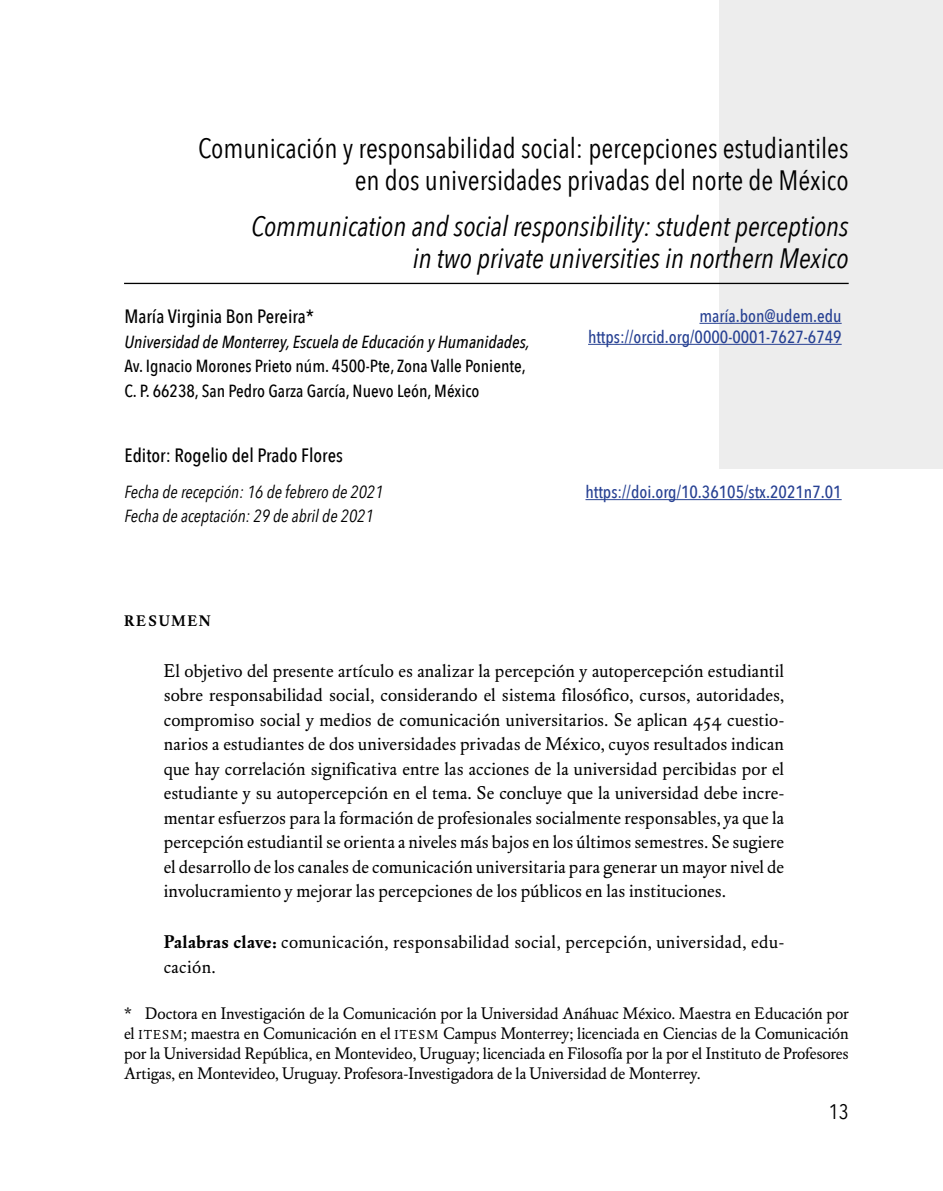
<style>
.page{position:relative;width:943px;height:1191px;background:#fff}
.page>*{position:absolute;margin:0;border:0;box-sizing:border-box;transform-origin:0 0}
.tit_1{font:28px/31.5px "Avenir Next Condensed";color:#000;text-align:right}
.tit_1_INGLES{font:italic 28px/31.5px "Avenir Next Condensed";color:#000;text-align:right}
.t1{font:21px "Avenir Next Condensed";color:#000}
.autor_NO_CAB{font:500 19.25px "Avenir Next Condensed";color:#000}
.autor{font:500 19.25px "Avenir Next Condensed";color:#000}
.RESUMEN{font:18.38px/24.5px "DTL Elzevir ST";letter-spacing:.015em;color:#000;text-align:justify}
.DATOS_AUTOR{font:500 17.5px/24.5px "Avenir Next Condensed";color:#000}
.CORREO{font:500 17.5px "Avenir Next Condensed";color:#274193}
.DATOS_AUTOR-2{font:italic 17.5px "Avenir Next Condensed";color:#000}
.footnote{font:16.62px/20.1px "DTL Elzevir ST";letter-spacing:-.01em;color:#000;text-align:justify}
.Tit_2{font:700 15.4px "DTL Elzevir ST";letter-spacing:.09em;color:#000}
.s1{font-style:italic}
.s2{font-weight:700}
.s3{font-size:12.78px}
</style>
<div class="page">
<div style="left:719px;top:0;width:224px;height:469px;background:#ededed"></div>
<hr style="left:124px;top:283px;width:724px;height:1px;background:#000">
<hr style="left:699px;top:323px;width:142px;height:1px;background:#274193">
<hr style="left:588px;top:344px;width:253px;height:1px;background:#274193">
<hr style="left:585px;top:499px;width:256px;height:1px;background:#274193">
<p class="tit_1" style="left:198px;top:132px;width:652px">Comunicación y responsabilidad social: percepciones estudiantiles en dos universidades privadas del norte de México</p>
<p class="tit_1_INGLES" style="left:251px;top:211px;width:599px">Communication and social responsibility: student perceptions in two private universities in northern Mexico</p>
<p class="autor" style="left:124px;top:305px;width:197px">María Virginia Bon Pereira*<sup>1</sup></p>
<p class="DATOS_AUTOR" style="left:124px;top:329px;width:407px"><span class="s1">Universidad de Monterrey, Escuela de Educación y Humanidades,<br></span>Av. Ignacio Morones Prieto núm. 4500-Pte, Zona Valle Poniente,<br>C. P. 66238, San Pedro Garza García, Nuevo León, México</p>
<p class="CORREO" style="left:699px;top:305px;width:144px">maría.bon@udem.edu</p>
<p class="CORREO" style="left:588px;top:326px;width:255px">https://orcid.org/0000-0001-7627-6749</p>
<p class="autor_NO_CAB" style="left:124px;top:443px;width:220px">Editor: Rogelio del Prado Flores</p>
<p class="DATOS_AUTOR-2" style="left:124px;top:481px;width:260px">Fecha de recepción: 16 de febrero de 2021</p>
<p class="DATOS_AUTOR-2" style="left:124px;top:506px;width:250px">Fecha de aceptación: 29 de abril de 2021</p>
<p class="CORREO" style="left:585px;top:481px;width:258px">https://doi.org/10.36105/stx.2021n7.01</p>
<p class="Tit_2" style="left:124px;top:611px;width:88px">RESUMEN</p>
<p class="RESUMEN" style="left:164px;top:658px;width:622px">El objetivo del presente artículo es analizar la percepción y autopercepción estudiantil sobre responsabilidad social, considerando el sistema filosófico, cursos, autoridades, compromiso social y medios de comunicación universitarios. Se aplican 454 cuestio&shy;narios a estudiantes de dos universidades privadas de México, cuyos resultados indican que hay correlación significativa entre las acciones de la universidad percibidas por el estudiante y su autopercepción en el tema. Se concluye que la universidad debe incre&shy;mentar esfuerzos para la formación de profesionales socialmente responsables, ya que la percepción estudiantil se orienta a niveles más bajos en los últimos semestres. Se sugiere el desarrollo de los canales de comunicación universitaria para generar un mayor nivel de involucramiento y mejorar las percepciones de los públicos en las instituciones.</p>
<p class="RESUMEN" style="left:164px;top:929px;width:622px"><span class="s2">Palabras clave:</span> comunicación, responsabilidad social, percepción, universidad, edu&shy;cación.</p>
<p class="footnote" style="left:124px;top:1003px;width:726px">* Doctora en Investigación de la Comunicación por la Universidad Anáhuac México. Maestra en Educación por el <span class="s3">ITESM</span>; maestra en Comunicación en el <span class="s3">ITESM</span> Campus Monterrey; licenciada en Ciencias de la Comunicación por la Universidad República, en Montevideo, Uruguay; licenciada en Filosofía por la por el Instituto de Profesores Artigas, en Montevideo, Uruguay. Profesora-Investigadora de la Universidad de Monterrey.</p>
<p class="t1" style="left:828px;top:1094px;width:21px">13</p>
</div>
